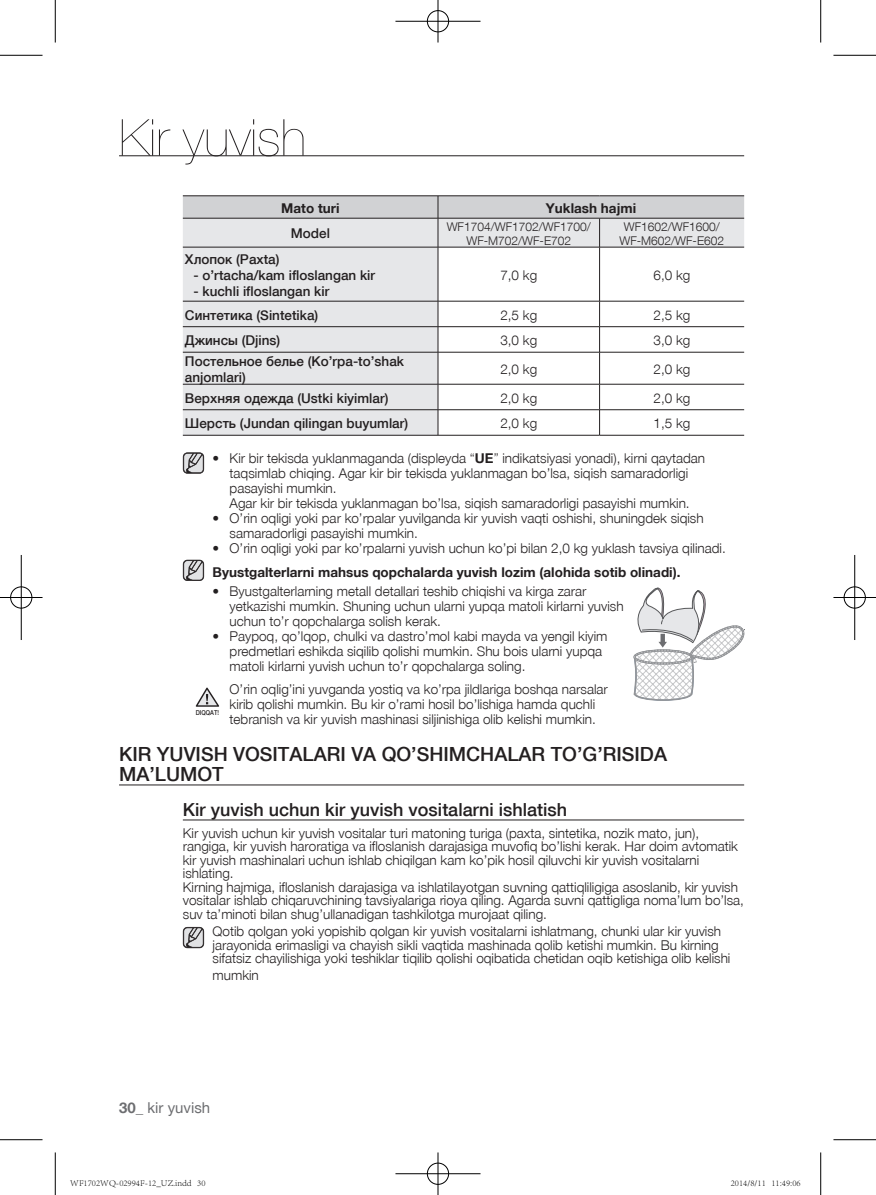
<style>
.page{position:relative;width:876px;height:1195px;background:#fff}
.page>*{position:absolute;margin:0;border:0;box-sizing:border-box;transform-origin:0 0}
.t1{font:200 51px "Helvetica Neue LTCYR";color:#231f20}
.t2{font:500 19.5px "Helvetica Neue LTCYR";color:#231f20}
.t3{font:500 18px "Helvetica Neue LTCYR";color:#231f20}
.t4{font:15px "Helvetica Neue LTCYR";color:#6c6d70}
.t5{font:300 13.5px/15px "Helvetica Neue LTCYR";color:#231f20}
.t6{font:500 13.5px/16.2px "Helvetica Neue LTCYR";color:#231f20}
.t7{font:700 13.5px "Helvetica Neue LTCYR";color:#231f20}
.t8{font:300 12px/14.4px "Helvetica Neue LTCYR";color:#231f20;text-align:center}
.t9{font:300 9px "Adobe Song Std";color:#000}
.t10{font:500 6.75px "Helvetica Neue LTCYR";color:#231f20;scale:.85 1}
.s1{font-weight:700}
</style>
<div class="page">
<hr style="left:119px;top:156px;width:625px;height:1px;background:#231f20">
<hr style="left:119px;top:785px;width:625px;height:1px;background:#231f20">
<hr style="left:183px;top:820px;width:561px;height:1px;background:#231f20">
<div style="left:183px;top:248px;width:255px;height:187px;background:#e6e7e9"></div>
<hr style="left:438px;top:247px;width:1px;height:54px;background:#231f20">
<hr style="left:599px;top:247px;width:1px;height:54px;background:#231f20">
<hr style="left:438px;top:247px;width:162px;height:1px;background:#231f20">
<hr style="left:600px;top:247px;width:144px;height:1px;background:#231f20">
<hr style="left:438px;top:301px;width:162px;height:1px;background:#231f20">
<hr style="left:600px;top:301px;width:144px;height:1px;background:#231f20">
<hr style="left:438px;top:326px;width:162px;height:1px;background:#231f20">
<svg style="left:438px;top:301px;width:1px;height:51px"></svg>
<hr style="left:600px;top:326px;width:144px;height:1px;background:#231f20">
<svg style="left:599px;top:301px;width:1px;height:51px"></svg>
<hr style="left:438px;top:352px;width:162px;height:1px;background:#231f20">
<hr style="left:438px;top:352px;width:1px;height:32px;background:#231f20">
<hr style="left:600px;top:352px;width:144px;height:1px;background:#231f20">
<hr style="left:599px;top:352px;width:1px;height:32px;background:#231f20">
<hr style="left:438px;top:384px;width:162px;height:1px;background:#231f20">
<hr style="left:600px;top:384px;width:144px;height:1px;background:#231f20">
<hr style="left:438px;top:409px;width:162px;height:1px;background:#231f20">
<svg style="left:438px;top:384px;width:1px;height:51px"></svg>
<hr style="left:600px;top:409px;width:144px;height:1px;background:#231f20">
<svg style="left:599px;top:384px;width:1px;height:51px"></svg>
<svg style="left:183px;top:196px;width:561px;height:51px;background:#d7d8da"></svg>
<hr style="left:438px;top:196px;width:162px;height:1px;background:#231f20">
<hr style="left:600px;top:196px;width:144px;height:1px;background:#231f20">
<hr style="left:183px;top:218px;width:255px;height:1px;background:#231f20">
<hr style="left:183px;top:247px;width:255px;height:1px;background:#231f20">
<hr style="left:183px;top:301px;width:255px;height:1px;background:#231f20">
<hr style="left:183px;top:326px;width:255px;height:1px;background:#231f20">
<hr style="left:183px;top:352px;width:255px;height:1px;background:#231f20">
<hr style="left:183px;top:384px;width:255px;height:1px;background:#231f20">
<hr style="left:183px;top:409px;width:255px;height:1px;background:#231f20">
<hr style="left:183px;top:435px;width:255px;height:1px;background:#231f20">
<hr style="left:438px;top:435px;width:162px;height:1px;background:#231f20">
<hr style="left:600px;top:435px;width:144px;height:1px;background:#231f20">
<svg style="left:183px;top:452px;width:21px;height:22px"></svg>
<svg style="left:183px;top:560px;width:21px;height:21px"></svg>
<svg style="left:196px;top:687px;width:23px;height:20px"></svg>
<svg style="left:634px;top:588px;width:111px;height:113px"></svg>
<svg style="left:183px;top:927px;width:21px;height:21px"></svg>
<hr style="left:0;top:55px;width:43px;height:1px;background:#000">
<hr style="left:833px;top:55px;width:43px;height:1px;background:#000">
<hr style="left:0;top:1139px;width:43px;height:1px;background:#000">
<hr style="left:833px;top:1139px;width:43px;height:1px;background:#000">
<hr style="left:55px;top:0;width:1px;height:43px;background:#000">
<hr style="left:55px;top:1152px;width:1px;height:43px;background:#000">
<hr style="left:820px;top:0;width:1px;height:43px;background:#000">
<hr style="left:820px;top:1152px;width:1px;height:43px;background:#000">
<div style="left:426px;top:10px;width:24px;height:23px;border:2px solid #fff;border-radius:50%"></div>
<hr style="left:395px;top:20px;width:85px;height:2px;background:#fff">
<hr style="left:437px;top:0;width:2px;height:43px;background:#fff">
<div style="left:427px;top:10px;width:22px;height:22px;border:1px solid #000;border-radius:50%"></div>
<hr style="left:395px;top:21px;width:85px;height:1px;background:#000">
<hr style="left:438px;top:0;width:1px;height:43px;background:#000">
<div style="left:426px;top:1162px;width:24px;height:23px;border:2px solid #fff;border-radius:50%"></div>
<hr style="left:395px;top:1172px;width:85px;height:3px;background:#fff">
<hr style="left:437px;top:1152px;width:2px;height:43px;background:#fff">
<div style="left:427px;top:1163px;width:22px;height:21px;border:1px solid #000;border-radius:50%"></div>
<hr style="left:395px;top:1173px;width:85px;height:1px;background:#000">
<hr style="left:438px;top:1152px;width:1px;height:43px;background:#000">
<div style="left:10px;top:586px;width:23px;height:23px;border:2px solid #fff;border-radius:50%"></div>
<hr style="left:0;top:596px;width:43px;height:2px;background:#fff">
<hr style="left:20px;top:555px;width:2px;height:85px;background:#fff">
<div style="left:10px;top:587px;width:22px;height:21px;border:1px solid #000;border-radius:50%"></div>
<hr style="left:0;top:597px;width:43px;height:1px;background:#000">
<hr style="left:21px;top:555px;width:1px;height:85px;background:#000">
<div style="left:843px;top:586px;width:23px;height:23px;border:2px solid #fff;border-radius:50%"></div>
<hr style="left:833px;top:596px;width:43px;height:2px;background:#fff">
<hr style="left:854px;top:555px;width:2px;height:85px;background:#fff">
<div style="left:844px;top:587px;width:21px;height:21px;border:1px solid #000;border-radius:50%"></div>
<hr style="left:833px;top:597px;width:43px;height:1px;background:#000">
<hr style="left:854px;top:555px;width:1px;height:85px;background:#000">
<p class="t1" style="left:119px;top:109px;width:189px">kir yuvish</p>
<p class="t7" style="left:281px;top:201px;width:60px">Mato turi</p>
<p class="t7" style="left:546px;top:201px;width:92px">Yuklash hajmi</p>
<p class="t6" style="left:291px;top:226px;width:41px">Model</p>
<p class="t8" style="left:447px;top:219px;width:146px">WF1704/WF1702/WF1700/<br>WF-M702/WF-E702</p>
<p class="t8" style="left:619px;top:219px;width:106px">WF1602/WF1600/<br>WF-M602/WF-E602</p>
<p class="t6" style="left:185px;top:251px;width:96px">Хлопок (Paxta)</p>
<p class="t6" style="left:193px;top:267px;width:183px">- o’rtacha/kam ifloslangan kir</p>
<p class="t6" style="left:193px;top:283px;width:138px">- kuchli ifloslangan kir</p>
<p class="t5" style="left:500px;top:268px;width:38px">7,0 kg</p>
<p class="t5" style="left:653px;top:268px;width:38px">6,0 kg</p>
<p class="t6" style="left:185px;top:307px;width:135px">Синтетика (Sintetika)</p>
<p class="t5" style="left:500px;top:308px;width:38px">2,5 kg</p>
<p class="t5" style="left:653px;top:308px;width:38px">2,5 kg</p>
<p class="t6" style="left:185px;top:332px;width:97px">Джинсы (Djins)</p>
<p class="t5" style="left:500px;top:333px;width:38px">3,0 kg</p>
<p class="t5" style="left:653px;top:333px;width:38px">3,0 kg</p>
<p class="t6" style="left:185px;top:353px;width:221px">Постельное белье (Ko’rpa-to’shak anjomlari)</p>
<p class="t5" style="left:500px;top:362px;width:38px">2,0 kg</p>
<p class="t5" style="left:653px;top:362px;width:38px">2,0 kg</p>
<p class="t6" style="left:185px;top:390px;width:205px">Верхняя одежда (Ustki kiyimlar)</p>
<p class="t5" style="left:500px;top:391px;width:38px">2,0 kg</p>
<p class="t5" style="left:653px;top:391px;width:38px">2,0 kg</p>
<p class="t6" style="left:185px;top:415px;width:225px">Шерсть (Jundan qilingan buyumlar)</p>
<p class="t5" style="left:500px;top:416px;width:38px">2,0 kg</p>
<p class="t5" style="left:653px;top:416px;width:38px">1,5 kg</p>
<p class="t5" style="left:230px;top:451px;width:477px;text-indent:-17px">• Кir bir tekisda yuklanmaganda (displeyda “<span class="s1">UE</span>” indikatsiyasi yonadi), kirni qaytadan taqsimlab chiqing. Agar kir bir tekisda yuklanmagan bo’lsa, siqish samaradorligi pasayishi mumkin.<br>Agar kir bir tekisda yuklanmagan bo’lsa, siqish samaradorligi pasayishi mumkin.</p>
<p class="t5" style="left:230px;top:511px;width:476px;text-indent:-17px">• O’rin oqligi yoki par ko’rpalar yuvilganda kir yuvish vaqti oshishi, shuningdek siqish samaradorligi pasayishi mumkin.</p>
<p class="t5" style="left:213px;top:537px;width:515px;line-height:23.5px">• O’rin oqligi yoki par ko’rpalarni yuvish uchun ko’pi bilan 2,0 kg yuklash tavsiya qilinadi.<br><span class="s1">Byustgalterlarni mahsus qopchalarda yuvish lozim (alohida sotib olinadi).</span></p>
<p class="t5" style="left:230px;top:584px;width:396px;text-indent:-17px">• Byustgalterlarning metall detallari teshib chiqishi va kirga zarar yetkazishi mumkin. Shuning uchun ularni yupqa matoli kirlarni yuvish uchun to’r qopchalarga solish kerak.</p>
<p class="t5" style="left:230px;top:629px;width:379px;text-indent:-17px">• Paypoq, qo’lqop, chulki va dastro’mol kabi mayda va yengil kiyim predmetlari eshikda siqilib qolishi mumkin. Shu bois ularni yupqa matoli kirlarni yuvish uchun to’r qopchalarga soling.</p>
<p class="t5" style="left:230px;top:682px;width:380px">O’rin oqlig’ini yuvganda yostiq va ko’rpa jildlariga boshqa narsalar kirib qolishi mumkin. Bu kir o’rami hosil bo’lishiga hamda quchli tebranish va kir yuvish mashinasi siljinishiga olib kelishi mumkin.</p>
<p class="t2" style="left:119px;top:743px;width:51px">Kir yuvish</p>
<p class="t2" style="left:233px;top:743px;width:13px">vositalari</p>
<p class="t2" style="left:351px;top:743px;width:80px">va qo’shimchalar</p>
<p class="t2" style="left:551px;top:743px;width:64px">to’g’risida</p>
<p class="t2" style="left:119px;top:763px;width:51px">ma’lumot</p>
<p class="t3" style="left:183px;top:799px;width:386px">Kir yuvish uchun kir yuvish vositalarni ishlatish</p>
<p class="t5" style="left:183px;top:826px;width:563px;line-height:13.5px">Kir yuvish uchun kir yuvish vositalar turi matoning turiga (paxta, sintetika, nozik mato, jun), rangiga, kir yuvish haroratiga va ifloslanish darajasiga muvofiq bo’lishi kerak. Har doim avtomatik kir yuvish mashinalari uchun ishlab chiqilgan kam ko’pik hosil qiluvchi kir yuvish vositalarni ishlating.<br>Kirning hajmiga, ifloslanish darajasiga va ishlatilayotgan suvning qattiqliligiga asoslanib, kir yuvish vositalar ishlab chiqaruvchining tavsiyalariga rioya qiling. Agarda suvni qattigliga noma’lum bo’lsa, suv ta’minoti bilan shug’ullanadigan tashkilotga murojaat qiling.</p>
<p class="t5" style="left:213px;top:925px;width:519px;line-height:13.5px">Qotib qolgan yoki yopishib qolgan kir yuvish vositalarni ishlatmang, chunki ular kir yuvish jarayonida erimasligi va chayish sikli vaqtida mashinada qolib ketishi mumkin. Bu kirning sifatsiz chayilishiga yoki teshiklar tiqilib qolishi oqibatida chetidan oqib ketishiga olib kelishi</p>
<p class="t5" style="left:213px;top:967px;width:48px">mumkin</p>
<p class="t10" style="left:196px;top:709px;width:29px">DIQQAT!</p>
<p class="t4" style="left:119px;top:1100px;width:93px"><span class="s1">30_</span> kir yuvish</p>
<p class="t9" style="left:70px;top:1178px;width:137px">WF1702WQ-02994F-12_UZ.indd 30</p>
<p class="t9" style="left:731px;top:1178px;width:71px">2014/8/11 11:49:06</p>
</div>
